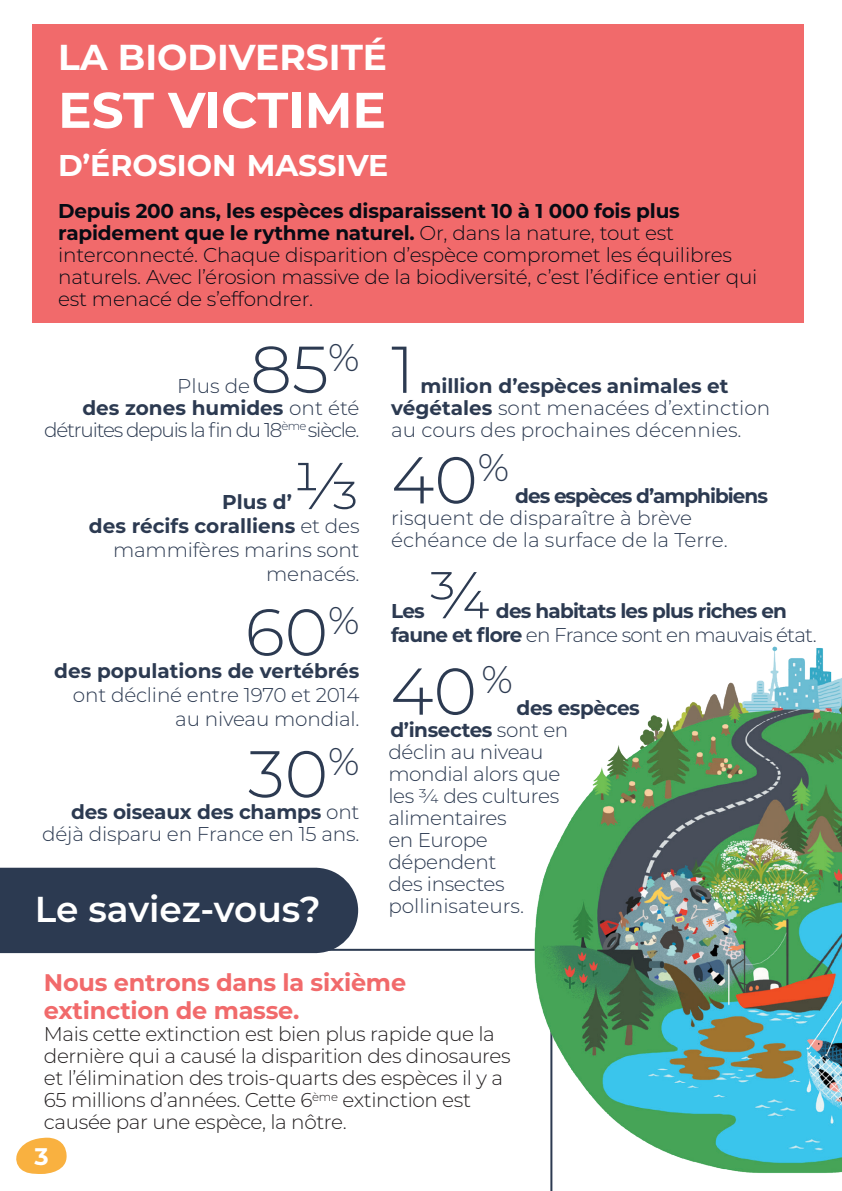
<style>
.page{position:relative;width:842px;height:1191px;background:#fff}
.page>*{position:absolute;margin:0;border:0;box-sizing:border-box;transform-origin:0 0}
.t1{font:300 66px "Montserrat";color:#2c3a51}
.t2{font:700 50px "Montserrat";color:#fff}
.t3{font:700 36px "Montserrat";color:#fff}
.t4{font:600 36px "Montserrat";color:#fff}
.t5{font:700 30px "Montserrat";color:#fff}
.t6{font:700 24px/28px "Montserrat";letter-spacing:-.01em;color:#f16a6b}
.t7{font:700 24px "Montserrat";color:#fff}
.t8{font:300 20px/22px "Montserrat";letter-spacing:-.01em;color:#2c3a51}
.t9{font:300 20px/22px "Montserrat";letter-spacing:-.01em;color:#070b14}
.t10{font:300 20px/22px "Montserrat";letter-spacing:-.02em;color:#231f20}
.t11{font:700 20px/24px "Montserrat";letter-spacing:-.04em;color:#2c3a51}
.t12{font:300 20px/22px "Montserrat";letter-spacing:-.06em;color:#2c3a51;text-align:right}
.t13{font:700 20px "Montserrat";color:#2c3a51}
.s1{font-weight:700}
.s2{font-weight:300}
</style>
<div class="page">
<svg style="left:0;top:948px;width:493px;height:6px"></svg>
<svg style="left:16px;top:1137px;width:51px;height:37px"></svg>
<div style="left:33px;top:24px;width:771px;height:298px;background:#f16a6b"></div>
<div style="left:0;top:867px;width:358px;height:86px;background:#2c3a51"></div>
<img style="left:493px;top:646px;width:349px;height:545px">
<h3 class="t3" style="left:58px;top:31px;width:330px">LA BIODIVERSITÉ</h3>
<h2 class="t2" style="left:58px;top:74px;width:329px">EST VICTIME</h2>
<h3 class="t5" style="left:58px;top:144px;width:332px">D’ÉROSION MASSIVE</h3>
<p class="t9" style="left:58px;top:199px;width:701px"><span class="s1">Depuis 200 ans, les espèces disparaissent 10 à 1 000 fois plus rapidement que le rythme naturel.</span> Or, dans la nature, tout est interconnecté. Chaque disparition d’espèce compromet les équilibres naturels. Avec l’érosion massive de la biodiversité, c’est l’édifice entier qui est menacé de s’effondrer.</p>
<h1 class="t1" style="left:250px;top:324px;width:111px">85<sup>%</sup></h1>
<p class="t12" style="left:44px;top:396px;width:317px"><span class="s1">des zones humides</span> ont été détruites depuis la fin du 18<sup>ème</sup> siècle.</p>
<p class="t8" style="left:177px;top:374px;width:75px">Plus de</p>
<h1 class="t1" style="left:292px;top:441px;width:69px">1/3</h1>
<p class="t8" style="left:89px;top:513px;width:272px;line-height:24px;text-align:right"><span class="s1">des récifs coralliens</span> et des mammifères marins sont menacés.</p>
<p class="t11" style="left:222px;top:489px;width:71px">Plus d’</p>
<h1 class="t1" style="left:245px;top:587px;width:116px">60<sup>%</sup></h1>
<p class="t13" style="left:54px;top:656px;width:307px">des populations de vertébrés</p>
<p class="t8" style="left:73px;top:682px;width:288px;line-height:24px;text-align:right">ont décliné entre 1970 et 2014 au niveau mondial.</p>
<h1 class="t1" style="left:248px;top:729px;width:113px">30<sup>%</sup></h1>
<p class="t8" style="left:42px;top:800px;width:319px;text-align:right"><span class="s1">des oiseaux des champs</span> ont déjà disparu en France en 15 ans.</p>
<h3 class="t4" style="left:35px;top:883px;width:288px">Le saviez-vous?</h3>
<h1 class="t1" style="left:391px;top:324px;width:25px">1</h1>
<p class="t8" style="left:391px;top:374px;width:381px;text-indent:29px"><span class="s1">million d’espèces animales et végétales</span> sont menacées d’extinction au cours des prochaines décennies.</p>
<h1 class="t1" style="left:391px;top:435px;width:120px">40<sup>%</sup></h1>
<p class="t11" style="left:515px;top:483px;width:254px">des espèces d’amphibiens</p>
<p class="t8" style="left:391px;top:507px;width:338px">risquent de disparaître à brève échéance de la surface de la Terre.</p>
<h1 class="t1" style="left:428px;top:550px;width:64px">3/4</h1>
<p class="t11" style="left:391px;top:598px;width:427px;text-indent:105px">des habitats les plus riches en faune et flore <span class="s2">en France sont en mauvais état.</span></p>
<p class="t11" style="left:391px;top:598px;width:35px">Les</p>
<h1 class="t1" style="left:390px;top:646px;width:124px">40<sup>%</sup></h1>
<p class="t8" style="left:388px;top:696px;width:253px;text-indent:128px"><span class="s1">des espèces d’insectes</span> sont en<br>déclin au niveau<br>mondial alors que<br>les ¾ des cultures alimentaires<br>en Europe<br>dépendent<br>des insectes pollinisateurs.</p>
<p class="t6" style="left:44px;top:967px;width:364px">Nous entrons dans la sixième extinction de masse.</p>
<p class="t10" style="left:44px;top:1022px;width:468px">Mais cette extinction est bien plus rapide que la dernière qui a causé la disparition des dinosaures et l’élimination des trois-quarts des espèces il y a 65 millions d’années. Cette 6<sup>ème</sup> extinction est causée par une espèce, la nôtre.</p>
<p class="t7" style="left:35px;top:1138px;width:16px">3</p>
</div>
